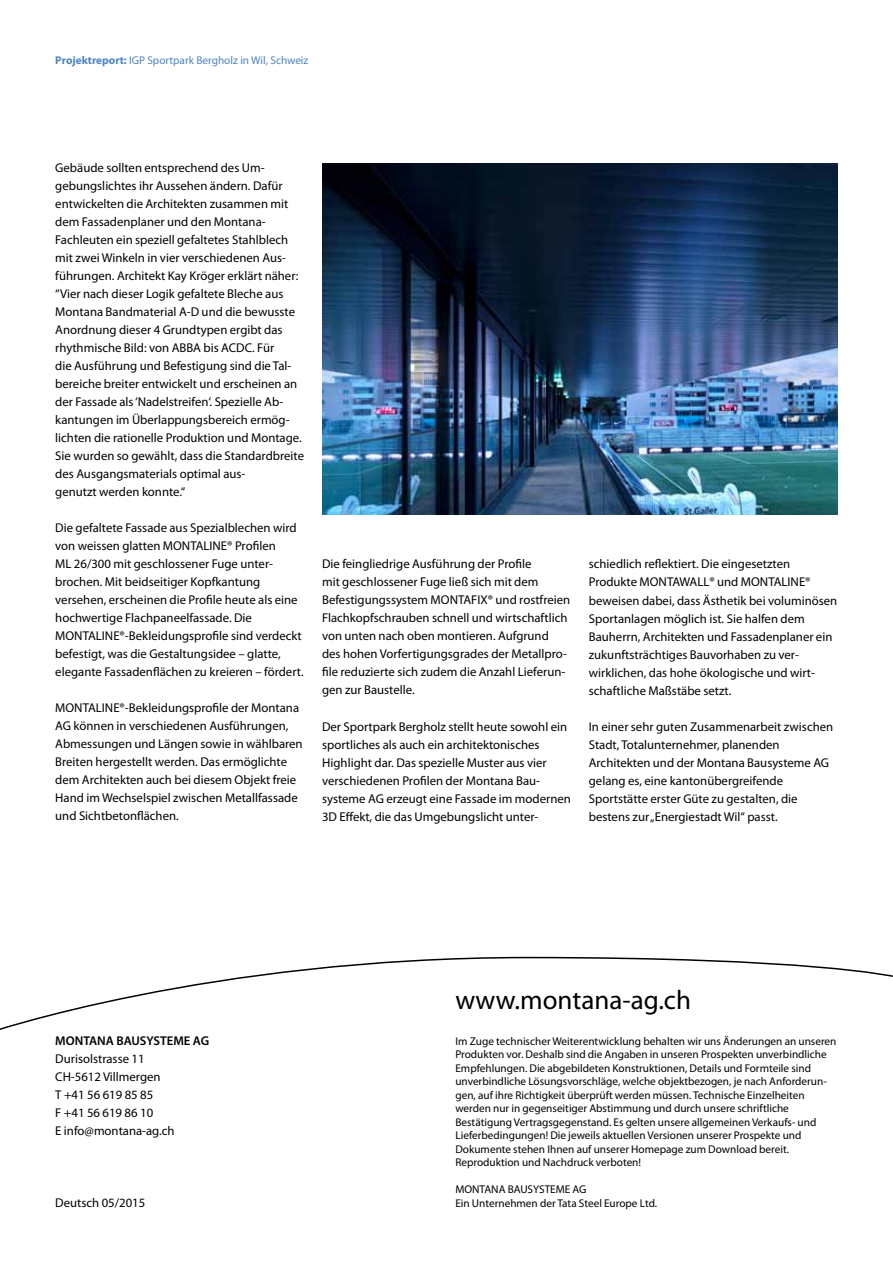
<style>
.page{position:relative;width:893px;height:1263px;background:#fff}
.page>*{position:absolute;margin:0;border:0;box-sizing:border-box;transform-origin:0 0}
.t1{font:27px "Myriad Pro";color:#000}
.t2{font:12.75px/18px "Myriad Pro";color:#000}
.t3{font:600 12.75px "Myriad Pro";color:#000}
.t4{font:11.25px/13.5px "Myriad Pro";color:#000}
.t5{font:11.25px "Myriad Pro";color:#4f84c4}
.s1{font-weight:700}
</style>
<div class="page">
<img style="left:322px;top:163px;width:516px;height:351px">
<svg style="left:0;top:956px;width:893px;height:74px"></svg>
<p class="t5" style="left:55px;top:54px;width:255px"><span class="s1">Projektreport:</span> IGP Sportpark Bergholz in Wil, Schweiz</p>
<p class="t2" style="left:55px;top:159px;width:250px">Gebäude sollten entsprechend des Um&shy;gebungslichtes ihr Aussehen ändern. Dafür entwickelten die Architekten zusammen mit dem Fassadenplaner und den Montana-Fachleuten ein speziell gefaltetes Stahlblech mit zwei Winkeln in vier verschiedenen Aus&shy;führungen. Architekt Kay Kröger erklärt näher: “Vier nach dieser Logik gefaltete Bleche aus Montana Bandmaterial A-D und die bewusste Anordnung dieser 4 Grundtypen ergibt das rhythmische Bild: von ABBA bis ACDC. Für<br>die Ausführung und Befestigung sind die Tal&shy;bereiche breiter entwickelt und erscheinen an der Fassade als ‘Nadelstreifen‘. Spezielle Ab&shy;kantungen im Überlappungsbereich ermög&shy;lichten die rationelle Produktion und Montage.<br>Sie wurden so gewählt, dass die Standardbreite des Ausgangsmaterials optimal aus-<br>genutzt werden konnte.“</p>
<p class="t2" style="left:55px;top:519px;width:250px">Die gefaltete Fassade aus Spezialblechen wird von weissen glatten MONTALINE® Profilen<br>ML 26/300 mit geschlossener Fuge unter&shy;brochen. Mit beidseitiger Kopfkantung versehen, erscheinen die Profile heute als eine hochwertige Flachpaneelfassade. Die MONTALINE®-Bekleidungsprofile sind verdeckt befestigt, was die Gestaltungsidee – glatte, elegante Fassadenflächen zu kreieren – fördert.</p>
<p class="t2" style="left:55px;top:699px;width:249px">MONTALINE®-Bekleidungsprofile der Montana AG können in verschiedenen Ausführungen, Abmessungen und Längen sowie in wählbaren Breiten hergestellt werden. Das ermöglichte dem Architekten auch bei diesem Objekt freie Hand im Wechselspiel zwischen Metallfassade und Sichtbetonflächen.</p>
<p class="t2" style="left:322px;top:555px;width:250px">Die feingliedrige Ausführung der Profile<br>mit geschlossener Fuge ließ sich mit dem Befestigungssystem MONTAFIX® und rostfreien Flachkopfschrauben schnell und wirtschaftlich von unten nach oben montieren. Aufgrund des hohen Vorfertigungsgrades der Metallpro&shy;file reduzierte sich zudem die Anzahl Lieferun&shy;gen zur Baustelle.</p>
<p class="t2" style="left:322px;top:717px;width:250px">Der Sportpark Bergholz stellt heute sowohl ein sportliches als auch ein architektonisches Highlight dar. Das spezielle Muster aus vier verschiedenen Profilen der Montana Bau&shy;systeme AG erzeugt eine Fassade im modernen 3D Effekt, die das Umgebungslicht unter-</p>
<p class="t2" style="left:589px;top:555px;width:250px">schiedlich reflektiert. Die eingesetzten Produkte MONTAWALL® und MONTALINE® beweisen dabei, dass Ästhetik bei voluminösen Sportanlagen möglich ist. Sie halfen dem Bauherrn, Architekten und Fassadenplaner ein zukunftsträchtiges Bauvorhaben zu ver&shy;wirklichen, das hohe ökologische und wirt&shy;schaftliche Maßstäbe setzt.</p>
<p class="t2" style="left:589px;top:717px;width:246px">In einer sehr guten Zusammenarbeit zwischen Stadt, Totalunternehmer, planenden Architekten und der Montana Bausysteme AG gelang es, eine kantonübergreifende Sportstätte erster Güte zu gestalten, die bestens zur „Energiestadt Wil“ passt.</p>
<p class="t3" style="left:55px;top:1033px;width:155px">MONTANA BAUSYSTEME AG</p>
<p class="t2" style="left:55px;top:1050px;width:121px">Durisolstrasse 11<br>CH-5612 Villmergen<br>T +41 56 619 85 85<br>F +41 56 619 86 10<br>E info@montana-ag.ch</p>
<p class="t2" style="left:55px;top:1194px;width:92px">Deutsch 05/2015</p>
<h1 class="t1" style="left:455px;top:984px;width:237px">www.montana-ag.ch</h1>
<p class="t4" style="left:455px;top:1034px;width:383px">Im Zuge technischer Weiterentwicklung behalten wir uns Änderungen an unseren Produkten vor. Deshalb sind die Angaben in unseren Prospekten unverbindliche Empfehlungen. Die abgebildeten Konstruktionen, Details und Formteile sind unverbindliche Lösungsvorschläge, welche objektbezogen, je nach Anforderun&shy;gen, auf ihre Richtigkeit überprüft werden müssen. Technische Einzelheiten werden nur in gegenseitiger Abstimmung und durch unsere schriftliche Bestätigung Vertragsgegenstand. Es gelten unsere allgemeinen Verkaufs- und Lieferbedingungen! Die jeweils aktuellen Versionen unserer Prospekte und Dokumente stehen Ihnen auf unserer Homepage zum Download bereit.<br>Reproduktion und Nachdruck verboten!</p>
<p class="t4" style="left:455px;top:1183px;width:203px">MONTANA BAUSYSTEME AG<br>Ein Unternehmen der Tata Steel Europe Ltd.</p>
</div>
